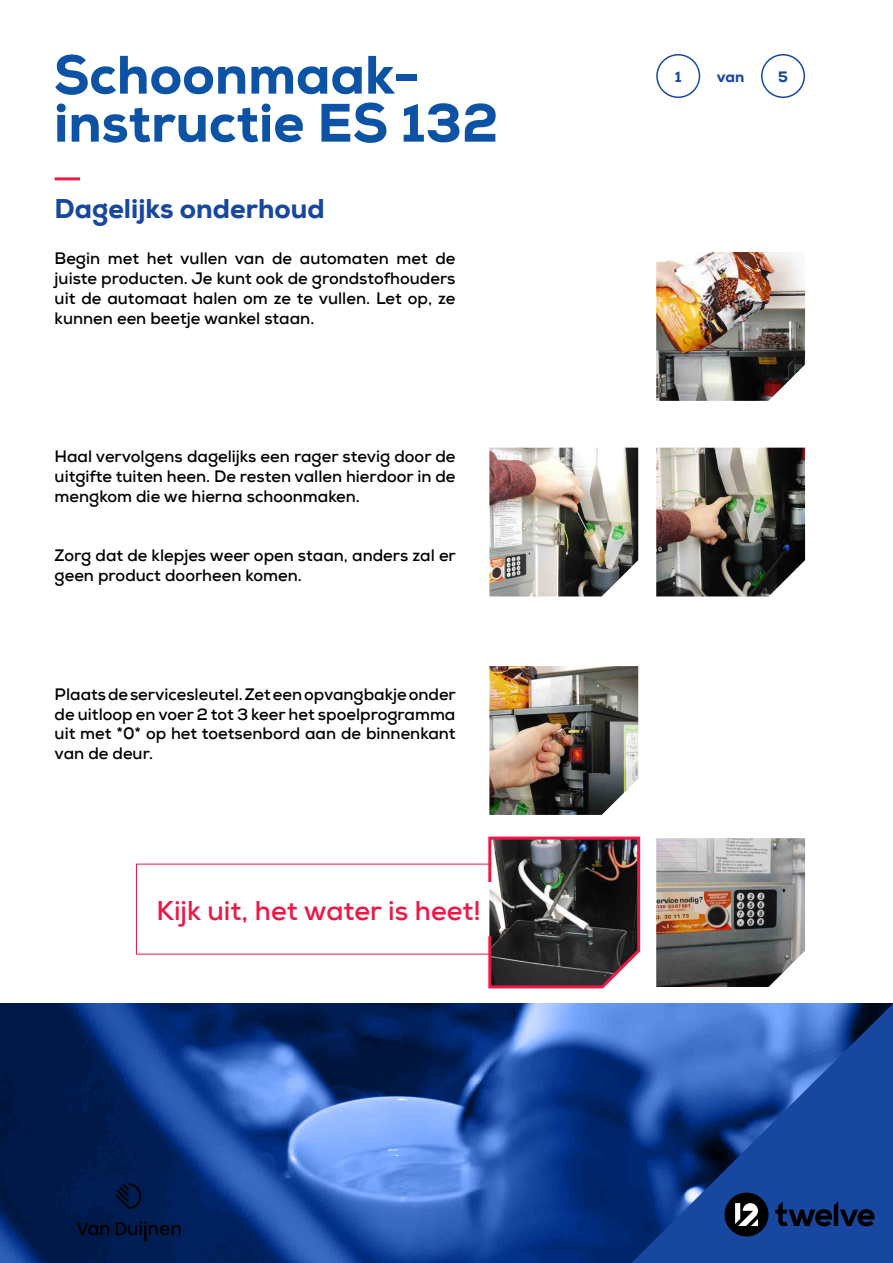
<style>
.page{position:relative;width:893px;height:1263px;background:#fff}
.page>*{position:absolute;margin:0;border:0;box-sizing:border-box;transform-origin:0 0}
.t1{font:800 54px "Nexa";color:#0d53a5}
.t2{font:700 27px "Nexa";color:#ed1846}
.t3{font:800 27px "Nexa";color:#17479e}
.t4{font:700 16.5px/19.8px "Nexa";color:#000;text-align:justify}
.t5{font:800 15px "Nexa";color:#17479e}
</style>
<div class="page">
<svg style="left:0;top:1003px;width:620px;height:260px;background:#1f468e"></svg>
<svg style="left:620px;top:1003px;width:273px;height:260px;background:#224fa1"></svg>
<svg style="left:775px;top:1201px;width:99px;height:25px;background:#0d2a5d"></svg>
<div style="left:725px;top:1192px;width:43px;height:44px;background:#000;border-radius:50%"></div>
<svg style="left:735px;top:1203px;width:23px;height:23px"></svg>
<div style="left:656px;top:54px;width:44px;height:44px;border:2px solid #17479e;border-radius:50%"></div>
<div style="left:761px;top:54px;width:44px;height:44px;border:2px solid #17479e;border-radius:50%"></div>
<img style="left:54px;top:1178px;width:154px;height:64px">
<img style="left:656px;top:252px;width:149px;height:149px">
<hr style="left:55px;top:177px;width:25px;height:3px;background:#ed1846">
<img style="left:489px;top:448px;width:149px;height:148px">
<img style="left:656px;top:448px;width:149px;height:148px">
<img style="left:489px;top:666px;width:149px;height:149px">
<img style="left:656px;top:838px;width:149px;height:149px">
<img style="left:487px;top:836px;width:154px;height:153px">
<h1 class="t1" style="left:54px;top:41px;width:368px">Schoonmaak-</h1>
<h1 class="t1" style="left:54px;top:89px;width:446px">instructie ES 132</h1>
<h2 class="t3" style="left:55px;top:191px;width:272px">Dagelijks onderhoud</h2>
<p class="t4" style="left:55px;top:248px;width:402px">Begin met het vullen van de automaten met de juiste producten. Je kunt ook de grondstofhouders uit de automaat halen om ze te vullen. Let op, ze kunnen een beetje wankel staan.</p>
<p class="t4" style="left:55px;top:446px;width:402px">Haal vervolgens dagelijks een rager stevig door de uitgifte tuiten heen. De resten vallen hierdoor in de mengkom die we hierna schoonmaken.</p>
<p class="t4" style="left:55px;top:545px;width:403px">Zorg dat de klepjes weer open staan, anders zal er geen product doorheen komen.</p>
<p class="t4" style="left:55px;top:684px;width:403px">Plaats de servicesleutel. Zet een opvangbakje onder de uitloop en voer 2 tot 3 keer het spoelprogramma uit met *0* op het toetsenbord aan de binnenkant van de deur.</p>
<h2 class="t2" style="left:157px;top:893px;width:326px">Kijk uit, het water is heet!</h2>
<p class="t5" style="left:675px;top:67px;width:8px">1</p>
<p class="t5" style="left:717px;top:67px;width:29px">van</p>
<p class="t5" style="left:778px;top:67px;width:11px">5</p>
</div>
